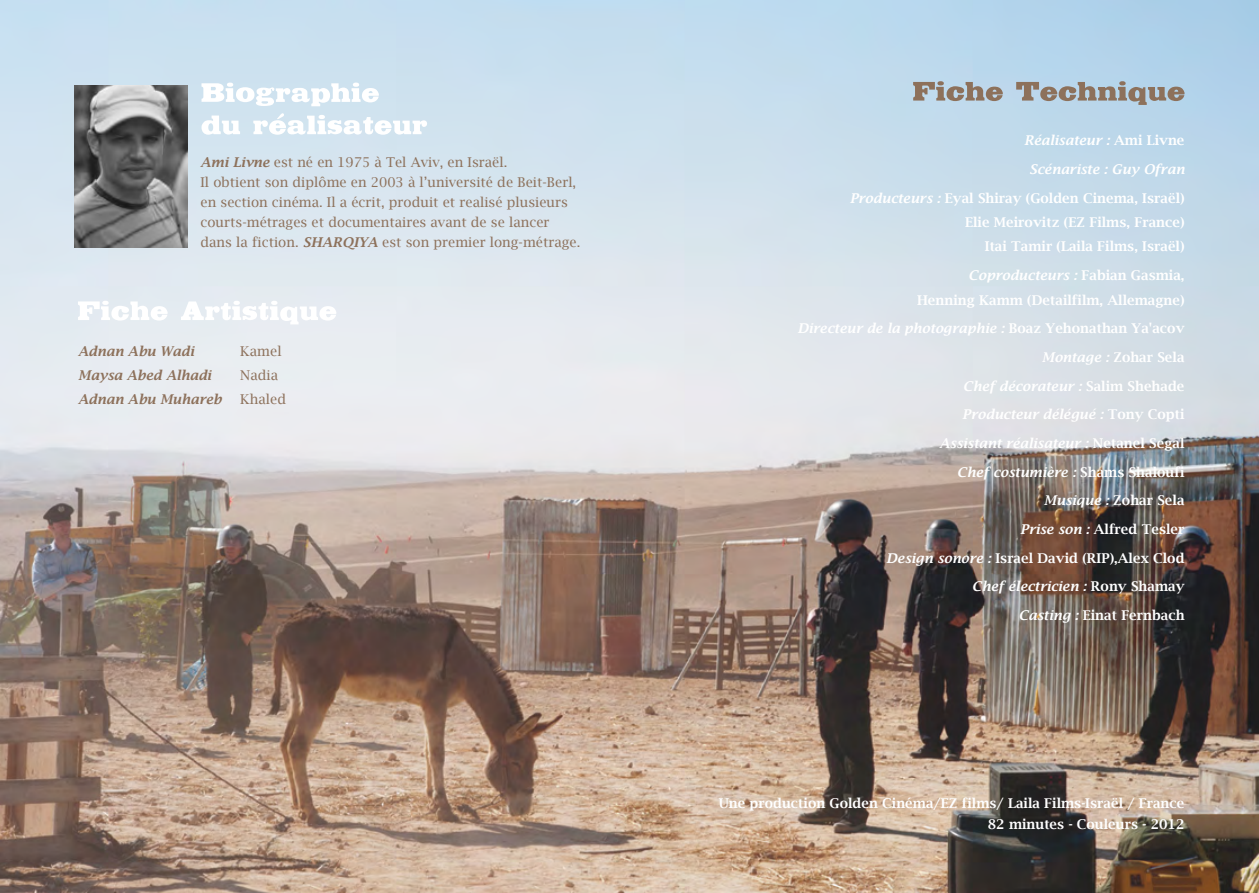
<style>
.page{position:relative;width:1259px;height:893px;background:#fff}
.page>*{position:absolute;margin:0;border:0;box-sizing:border-box;transform-origin:0 0}
.t1{font:italic 600 13.5px/28.7px "Lucida Bright";letter-spacing:.005em;color:#fff;text-align:right}
.t2{font:13.5px/19.8px "Lucida Bright";letter-spacing:.005em;color:#8d715b}
.t3{font:600 13.5px/24.5px "Lucida Bright";letter-spacing:.005em;color:#fff;text-align:right}
.t4{font:italic 600 13.5px "Lucida Bright";letter-spacing:.005em;color:#8d715b}
.s1{font-weight:600;font-style:italic}
.s2{font-style:normal}
.s3{font-style:italic}
</style>
<div class="page">
<img style="left:0;top:0;width:1259px;height:893px">
<img style="left:74px;top:85px;width:113px;height:163px">
<svg style="left:201px;top:113px;width:226px;height:22px"></svg>
<svg style="left:201px;top:83px;width:178px;height:23px"></svg>
<svg style="left:78px;top:301px;width:258px;height:23px"></svg>
<svg style="left:913px;top:81px;width:271px;height:24px"></svg>
<p class="t2" style="left:200px;top:153px;width:381px"><span class="s1">Ami Livne</span> est né en 1975 à Tel Aviv, en Israël.<br>Il obtient son diplôme en 2003 à l’université de Beit-Berl, en section cinéma. Il a écrit, produit et realisé plusieurs courts-métrages et documentaires avant de se lancer dans la fiction. <span class="s1">SHARQIYA</span> est son premier long-métrage.</p>
<p class="t4" style="left:78px;top:343px;width:117px">Adnan Abu Wadi</p>
<p class="t2" style="left:240px;top:341px;width:43px">Kamel</p>
<p class="t4" style="left:78px;top:367px;width:134px">Maysa Abed Alhadi</p>
<p class="t2" style="left:240px;top:365px;width:39px">Nadia</p>
<p class="t4" style="left:78px;top:391px;width:145px">Adnan Abu Muhareb</p>
<p class="t2" style="left:240px;top:389px;width:47px">Khaled</p>
<p class="t1" style="left:849px;top:126px;width:336px">Réalisateur : <span class="s2">Ami Livne<br></span>Scénariste : Guy Ofran<br>Producteurs : <span class="s2">Eyal Shiray (Golden Cinema, Israël)</span></p>
<p class="t3" style="left:965px;top:210px;width:221px">Elie Meirovitz (EZ Films, France)<br>Itai Tamir (Laila Films, Israël)</p>
<p class="t3" style="left:917px;top:263px;width:269px"><span class="s3">Coproducteurs :</span> Fabian Gasmia,<br>Henning Kamm (Detailfilm, Allemagne)</p>
<p class="t1" style="left:797px;top:314px;width:389px">Directeur de la photographie : <span class="s2">Boaz Yehonathan Ya'acov<br></span>Montage : <span class="s2">Zohar Sela<br></span>Chef décorateur : <span class="s2">Salim Shehade<br></span>Producteur délégué : <span class="s2">Tony Copti<br></span>Assistant réalisateur : <span class="s2">Netanel Segal<br></span>Chef costumière : <span class="s2">Shams Shaloufi<br></span>Musique : <span class="s2">Zohar Sela<br></span>Prise son : <span class="s2">Alfred Tesler<br></span>Design sonore : <span class="s2">Israel David (RIP),Alex Clod<br></span>Chef électricien : <span class="s2">Rony Shamay<br></span>Casting : <span class="s2">Einat Fernbach</span></p>
<p class="t3" style="left:718px;top:792px;width:467px;line-height:21.5px">Une production Golden Cinéma/EZ films/ Laila Films-Israël / France<br>82 minutes - Couleurs - 2012</p>
</div>
